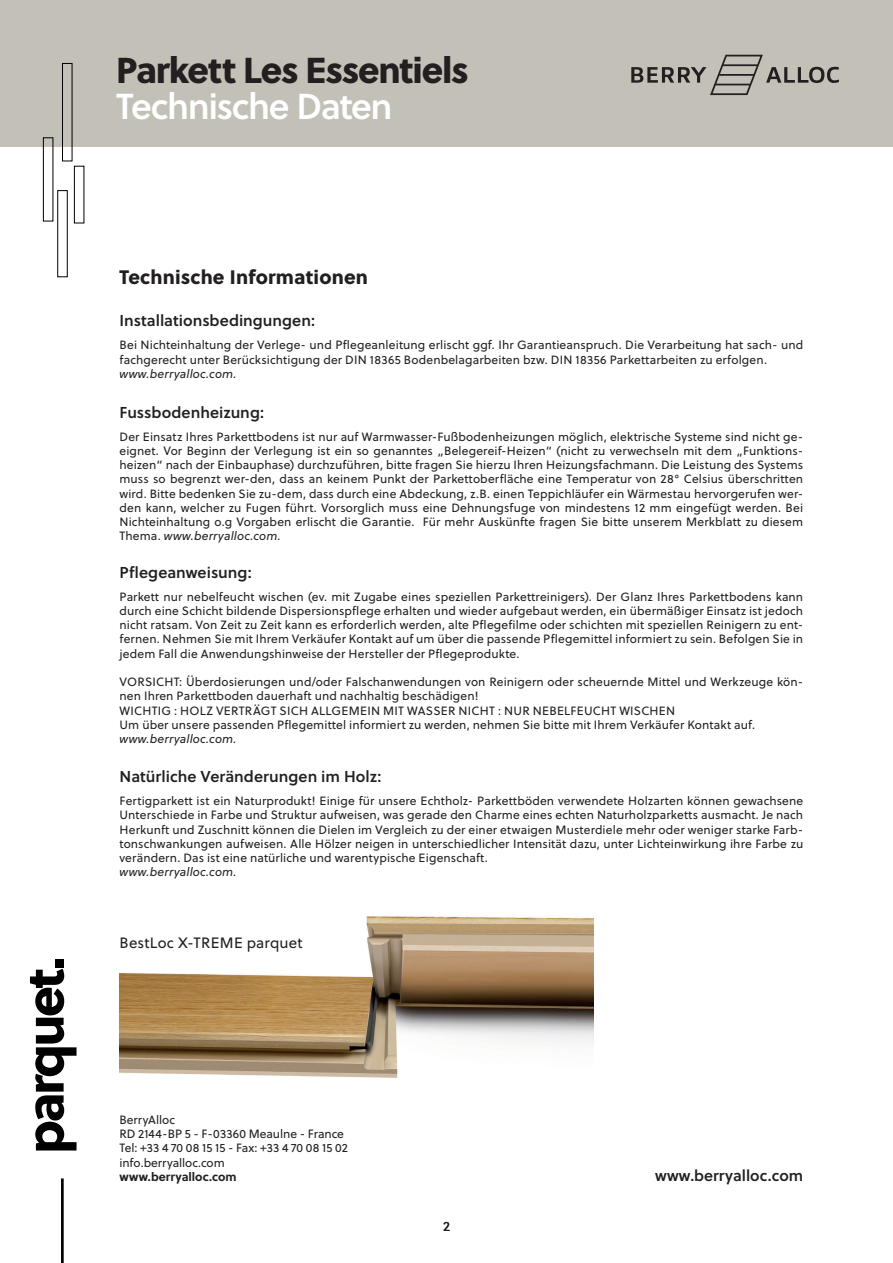
<style>
.page{position:relative;width:893px;height:1263px;background:#fff}
.page>*{position:absolute;margin:0;border:0;box-sizing:border-box;transform-origin:0 0}
.t1{font:36px "Soleil Xb";letter-spacing:-.035em;color:#231f20}
.t2{font:36px "Soleil Sb";letter-spacing:-.04em;color:#fff}
.t3{font:19.5px "Soleil Xb";letter-spacing:.01em;color:#231f20}
.t4{font:15.75px "Soleil Sb";color:#231f20}
.t5{font:15.6px "Soleil Sb";color:#231f20}
.t6{font:15px "Soleil";letter-spacing:.015em;color:#231f20}
.t7{font:13.5px "Soleil";color:#231f20}
.t8{font:12px/14.2px "Soleil";letter-spacing:.01em;color:#231f20}
.t9{font:italic 12px "Soleil";letter-spacing:.01em;color:#231f20}
.t10{font:700 12px "Soleil";color:#231f20}
.s1{font-style:italic}
</style>
<div class="page">
<div style="left:0;top:0;width:893px;height:147px;background:#c3c0b8"></div>
<svg style="left:631px;top:55px;width:208px;height:40px"></svg>
<svg style="left:43px;top:63px;width:41px;height:214px"></svg>
<svg style="left:30px;top:969px;width:47px;height:181px"></svg>
<div style="left:55px;top:959px;width:9px;height:9px;background:#000"></div>
<hr style="left:61px;top:1178px;width:3px;height:85px;background:#000">
<img style="left:119px;top:916px;width:474px;height:162px">
<h1 class="t1" style="left:116px;top:46px;width:354px">Parkett Les Essentiels</h1>
<h1 class="t2" style="left:116px;top:79px;width:278px">Technische Daten</h1>
<h2 class="t3" style="left:119px;top:264px;width:250px">Technische Informationen</h2>
<h3 class="t4" style="left:119px;top:309px;width:197px">Installationsbedingungen:</h3>
<p class="t8" style="left:119px;top:338px;width:685px">Bei Nichteinhaltung der Verlege- und Pflegeanleitung erlischt ggf. Ihr Garantieanspruch. Die Verarbeitung hat sach- und fachgerecht unter Berücksichtigung der DIN 18365 Bodenbelagarbeiten bzw. DIN 18356 Parkettarbeiten zu erfolgen.</p>
<p class="t9" style="left:119px;top:365px;width:118px">www.berryalloc.com.</p>
<h3 class="t4" style="left:119px;top:400px;width:146px">Fussbodenheizung:</h3>
<p class="t8" style="left:119px;top:429px;width:685px;text-align:justify">Der Einsatz Ihres Parkettbodens ist nur auf Warmwasser-Fußbodenheizungen möglich, elektrische Systeme sind nicht ge&shy;eignet. Vor Beginn der Verlegung ist ein so genanntes „Belegereif-Heizen“ (nicht zu verwechseln mit dem „Funktions&shy;heizen“ nach der Einbauphase) durchzuführen, bitte fragen Sie hierzu Ihren Heizungsfachmann. Die Leistung des Systems muss so begrenzt wer-den, dass an keinem Punkt der Parkettoberfläche eine Temperatur von 28° Celsius überschritten wird. Bitte bedenken Sie zu-dem, dass durch eine Abdeckung, z.B. einen Teppichläufer ein Wärmestau hervorgerufen wer&shy;den kann, welcher zu Fugen führt. Vorsorglich muss eine Dehnungsfuge von mindestens 12 mm eingefügt werden. Bei Nichteinhaltung o.g Vorgaben erlischt die Garantie. Für mehr Auskünfte fragen Sie bitte unserem Merkblatt zu diesem Thema. <span class="s1">www.berryalloc.com.</span></p>
<h3 class="t4" style="left:119px;top:560px;width:134px">Pflegeanweisung:</h3>
<p class="t8" style="left:119px;top:589px;width:685px;text-align:justify">Parkett nur nebelfeucht wischen (ev. mit Zugabe eines speziellen Parkettreinigers). Der Glanz Ihres Parkettbodens kann durch eine Schicht bildende Dispersionspflege erhalten und wieder aufgebaut werden, ein übermäßiger Einsatz ist jedoch nicht ratsam. Von Zeit zu Zeit kann es erforderlich werden, alte Pflegefilme oder schichten mit speziellen Reinigern zu ent&shy;fernen. Nehmen Sie mit Ihrem Verkäufer Kontakt auf um über die passende Pflegemittel informiert zu sein. Befolgen Sie in jedem Fall die Anwendungshinweise der Hersteller der Pflegeprodukte.</p>
<p class="t8" style="left:119px;top:674px;width:685px">VORSICHT: Überdosierungen und/oder Falschanwendungen von Reinigern oder scheuernde Mittel und Werkzeuge kön&shy;nen Ihren Parkettboden dauerhaft und nachhaltig beschädigen!<br>WICHTIG : HOLZ VERTRÄGT SICH ALLGEMEIN MIT WASSER NICHT : NUR NEBELFEUCHT WISCHEN<br>Um über unsere passenden Pflegemittel informiert zu werden, nehmen Sie bitte mit Ihrem Verkäufer Kontakt auf.</p>
<p class="t9" style="left:119px;top:730px;width:118px">www.berryalloc.com.</p>
<h3 class="t4" style="left:119px;top:764px;width:263px">Natürliche Veränderungen im Holz:</h3>
<p class="t8" style="left:119px;top:793px;width:685px;text-align:justify">Fertigparkett ist ein Naturprodukt! Einige für unsere Echtholz- Parkettböden verwendete Holzarten können gewachsene Unterschiede in Farbe und Struktur aufweisen, was gerade den Charme eines echten Naturholzparketts ausmacht. Je nach Herkunft und Zuschnitt können die Dielen im Vergleich zu der einer etwaigen Musterdiele mehr oder weniger starke Farb&shy;tonschwankungen aufweisen. Alle Hölzer neigen in unterschiedlicher Intensität dazu, unter Lichteinwirkung ihre Farbe zu verändern. Das ist eine natürliche und warentypische Eigenschaft.</p>
<p class="t9" style="left:119px;top:863px;width:118px">www.berryalloc.com.</p>
<p class="t6" style="left:119px;top:932px;width:185px">BestLoc X-TREME parquet</p>
<p class="t8" style="left:119px;top:1112px;width:230px">BerryAlloc<br>RD 2144-BP 5 - F-03360 Meaulne - France<br>Tel: +33 4 70 08 15 15 - Fax: +33 4 70 08 15 02 info.berryalloc.com</p>
<p class="t10" style="left:119px;top:1169px;width:119px">www.berryalloc.com</p>
<p class="t7" style="left:443px;top:1216px;width:8px">2</p>
<h3 class="t5" style="left:655px;top:1164px;width:150px">www.berryalloc.com</h3>
</div>
